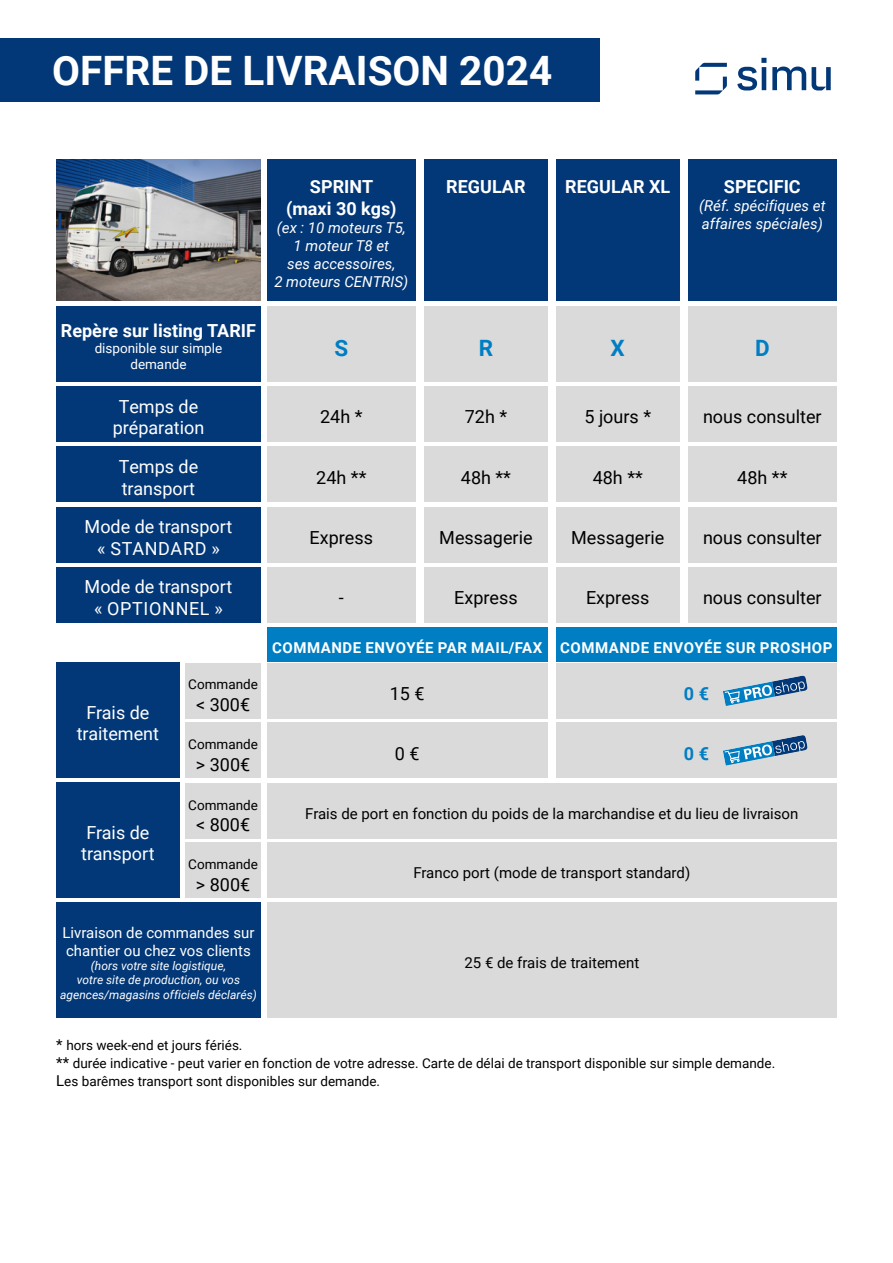
<style>
.page{position:relative;width:893px;height:1263px;background:#fff}
.page>*{position:absolute;margin:0;border:0;box-sizing:border-box;transform-origin:0 0}
.t1{font:700 40.5px "Roboto";color:#fff}
.t2{font:700 22.5px "Roboto";color:#007ec3}
.t3{font:18px "Roboto";color:#000}
.t4{font:18px/21.6px "Roboto";color:#fff;text-align:center}
.t5{font:700 18px/21.6px "Roboto";color:#fff;text-align:center}
.t6{font:700 18px "Roboto";color:#007ec3}
.t7{font:15px "Roboto";color:#000}
.t8{font:italic 15px/18px "Roboto";color:#fff;text-align:center}
.t9{font:700 15px "Roboto";letter-spacing:.035em;color:#fff}
.t10{font:15px/18px "Roboto";color:#fff}
.t11{font:13.5px/18px "Roboto";color:#000}
.t12{font:13.5px/16.2px "Roboto";color:#fff;text-align:center}
.t13{font:italic 12px/14.4px "Roboto";color:#fff;text-align:center}
.s1{font-size:15px}
</style>
<div class="page">
<img style="left:56px;top:160px;width:205px;height:141px">
<div style="left:0;top:38px;width:600px;height:64px;background:#033878"></div>
<div style="left:267px;top:160px;width:149px;height:141px;background:#033878"></div>
<div style="left:688px;top:160px;width:149px;height:141px;background:#033878"></div>
<div style="left:424px;top:160px;width:124px;height:141px;background:#033878"></div>
<div style="left:556px;top:160px;width:123px;height:141px;background:#033878"></div>
<div style="left:56px;top:306px;width:205px;height:75px;background:#033878"></div>
<div style="left:267px;top:306px;width:149px;height:75px;background:#dadada"></div>
<div style="left:424px;top:306px;width:124px;height:75px;background:#dadada"></div>
<div style="left:556px;top:306px;width:123px;height:75px;background:#dadada"></div>
<div style="left:688px;top:306px;width:149px;height:75px;background:#dadada"></div>
<div style="left:56px;top:386px;width:205px;height:56px;background:#033878"></div>
<div style="left:267px;top:386px;width:149px;height:56px;background:#dadada"></div>
<div style="left:424px;top:386px;width:124px;height:56px;background:#dadada"></div>
<div style="left:556px;top:386px;width:123px;height:56px;background:#dadada"></div>
<div style="left:688px;top:386px;width:149px;height:56px;background:#dadada"></div>
<div style="left:267px;top:447px;width:149px;height:55px;background:#dadada"></div>
<div style="left:424px;top:447px;width:124px;height:55px;background:#dadada"></div>
<div style="left:556px;top:447px;width:123px;height:55px;background:#dadada"></div>
<div style="left:688px;top:447px;width:149px;height:55px;background:#dadada"></div>
<div style="left:267px;top:507px;width:149px;height:55px;background:#dadada"></div>
<div style="left:424px;top:507px;width:124px;height:55px;background:#dadada"></div>
<div style="left:556px;top:507px;width:123px;height:55px;background:#dadada"></div>
<div style="left:688px;top:507px;width:149px;height:55px;background:#dadada"></div>
<div style="left:267px;top:567px;width:149px;height:55px;background:#dadada"></div>
<div style="left:424px;top:567px;width:124px;height:55px;background:#dadada"></div>
<div style="left:556px;top:567px;width:123px;height:55px;background:#dadada"></div>
<div style="left:688px;top:567px;width:149px;height:55px;background:#dadada"></div>
<div style="left:56px;top:447px;width:205px;height:55px;background:#033878"></div>
<div style="left:56px;top:507px;width:205px;height:55px;background:#033878"></div>
<div style="left:56px;top:567px;width:205px;height:55px;background:#033878"></div>
<div style="left:56px;top:662px;width:124px;height:116px;background:#033878"></div>
<div style="left:56px;top:782px;width:124px;height:116px;background:#033878"></div>
<div style="left:56px;top:902px;width:205px;height:116px;background:#033878"></div>
<div style="left:186px;top:663px;width:75px;height:55px;background:#dadada"></div>
<div style="left:186px;top:783px;width:75px;height:55px;background:#dadada"></div>
<div style="left:267px;top:663px;width:281px;height:55px;background:#dadada"></div>
<div style="left:267px;top:783px;width:570px;height:55px;background:#dadada"></div>
<div style="left:267px;top:843px;width:570px;height:55px;background:#dadada"></div>
<div style="left:267px;top:902px;width:570px;height:116px;background:#dadada"></div>
<div style="left:556px;top:663px;width:281px;height:55px;background:#dadada"></div>
<div style="left:267px;top:723px;width:281px;height:55px;background:#dadada"></div>
<div style="left:556px;top:723px;width:281px;height:55px;background:#dadada"></div>
<div style="left:186px;top:723px;width:75px;height:55px;background:#dadada"></div>
<div style="left:186px;top:843px;width:75px;height:55px;background:#dadada"></div>
<div style="left:267px;top:627px;width:281px;height:35px;background:#007ec3"></div>
<div style="left:556px;top:627px;width:281px;height:35px;background:#007ec3"></div>
<svg style="left:723px;top:735px;width:85px;height:30px"></svg>
<svg style="left:723px;top:675px;width:85px;height:31px"></svg>
<svg style="left:737px;top:58px;width:94px;height:32px"></svg>
<svg style="left:695px;top:63px;width:32px;height:31px"></svg>
<h1 class="t1" style="left:52px;top:43px;width:501px">OFFRE DE LIVRAISON 2024</h1>
<h3 class="t5" style="left:286px;top:175px;width:112px">SPRINT (maxi 30 kgs)</h3>
<p class="t8" style="left:274px;top:218px;width:136px">(ex : 10 moteurs T5,<br>1 moteur T8 et<br>ses accessoires,<br>2 moteurs CENTRIS)</p>
<h3 class="t5" style="left:446px;top:175px;width:81px">REGULAR</h3>
<h3 class="t5" style="left:565px;top:175px;width:106px">REGULAR XL</h3>
<h3 class="t5" style="left:724px;top:175px;width:78px">SPECIFIC</h3>
<p class="t8" style="left:699px;top:196px;width:128px;text-align:left">(Réf. spécifiques et affaires spéciales)</p>
<h3 class="t5" style="left:61px;top:319px;width:196px">Repère sur listing TARIF</h3>
<p class="t12" style="left:95px;top:340px;width:129px">disponible sur simple demande</p>
<h2 class="t2" style="left:334px;top:332px;width:15px">S</h2>
<h2 class="t2" style="left:479px;top:332px;width:16px">R</h2>
<h2 class="t2" style="left:611px;top:332px;width:16px">X</h2>
<h2 class="t2" style="left:755px;top:332px;width:16px">D</h2>
<h3 class="t4" style="left:113px;top:395px;width:93px">Temps de préparation</h3>
<h3 class="t3" style="left:320px;top:404px;width:44px">24h *</h3>
<h3 class="t3" style="left:465px;top:404px;width:44px">72h *</h3>
<h3 class="t3" style="left:584px;top:404px;width:68px">5 jours *</h3>
<h3 class="t3" style="left:703px;top:404px;width:120px">nous consulter</h3>
<h3 class="t3" style="left:316px;top:465px;width:52px">24h **</h3>
<h3 class="t3" style="left:461px;top:465px;width:52px">48h **</h3>
<h3 class="t3" style="left:593px;top:465px;width:52px">48h **</h3>
<h3 class="t3" style="left:737px;top:465px;width:52px">48h **</h3>
<h3 class="t4" style="left:119px;top:455px;width:81px;text-align:left">Temps de transport</h3>
<h3 class="t4" style="left:85px;top:515px;width:149px">Mode de transport « STANDARD »</h3>
<h3 class="t4" style="left:85px;top:575px;width:149px">Mode de transport « OPTIONNEL »</h3>
<h3 class="t3" style="left:310px;top:525px;width:65px">Express</h3>
<h3 class="t3" style="left:439px;top:525px;width:95px">Messagerie</h3>
<h3 class="t3" style="left:571px;top:525px;width:95px">Messagerie</h3>
<h3 class="t3" style="left:703px;top:525px;width:120px">nous consulter</h3>
<h3 class="t3" style="left:339px;top:585px;width:6px">-</h3>
<h3 class="t3" style="left:454px;top:585px;width:65px">Express</h3>
<h3 class="t3" style="left:586px;top:585px;width:65px">Express</h3>
<h3 class="t3" style="left:703px;top:585px;width:120px">nous consulter</h3>
<h3 class="t4" style="left:77px;top:701px;width:84px">Frais de traitement</h3>
<h3 class="t4" style="left:81px;top:821px;width:75px;text-align:left">Frais de transport</h3>
<p class="t11" style="left:188px;top:675px;width:71px">Commande</p>
<h3 class="t3" style="left:196px;top:692px;width:56px">&lt; 300€</h3>
<p class="t11" style="left:188px;top:735px;width:71px">Commande</p>
<h3 class="t3" style="left:196px;top:751px;width:56px">&gt; 300€</h3>
<p class="t11" style="left:188px;top:795px;width:71px">Commande</p>
<h3 class="t3" style="left:196px;top:812px;width:56px">&lt; 800€</h3>
<p class="t11" style="left:188px;top:855px;width:71px">Commande</p>
<h3 class="t3" style="left:196px;top:872px;width:56px">&gt; 800€</h3>
<p class="t10" style="left:62px;top:923px;width:194px">Livraison de commandes sur chantier ou chez vos clients</p>
<p class="t13" style="left:60px;top:958px;width:198px">(hors votre site logistique,<br>votre site de production, ou vos agences/magasins officiels déclarés)</p>
<p class="t9" style="left:272px;top:637px;width:562px">COMMANDE ENVOYÉE PAR MAIL/FAX COMMANDE ENVOYÉE SUR PROSHOP</p>
<h3 class="t3" style="left:390px;top:681px;width:36px">15 €</h3>
<h3 class="t6" style="left:684px;top:681px;width:27px">0 €</h3>
<h3 class="t3" style="left:395px;top:741px;width:26px">0 €</h3>
<h3 class="t6" style="left:684px;top:741px;width:27px">0 €</h3>
<p class="t7" style="left:305px;top:803px;width:495px">Frais de port en fonction du poids de la marchandise et du lieu de livraison</p>
<p class="t7" style="left:413px;top:862px;width:278px">Franco port (mode de transport standard)</p>
<p class="t7" style="left:464px;top:952px;width:176px">25 € de frais de traitement</p>
<p class="t11" style="left:56px;top:1036px;width:720px"><span class="s1">*</span> hors week-end et jours fériés.<br><span class="s1">**</span> durée indicative - peut varier en fonction de votre adresse. Carte de délai de transport disponible sur simple demande.<br><span class="s1">L</span>es barêmes transport sont disponibles sur demande.</p>
</div>
